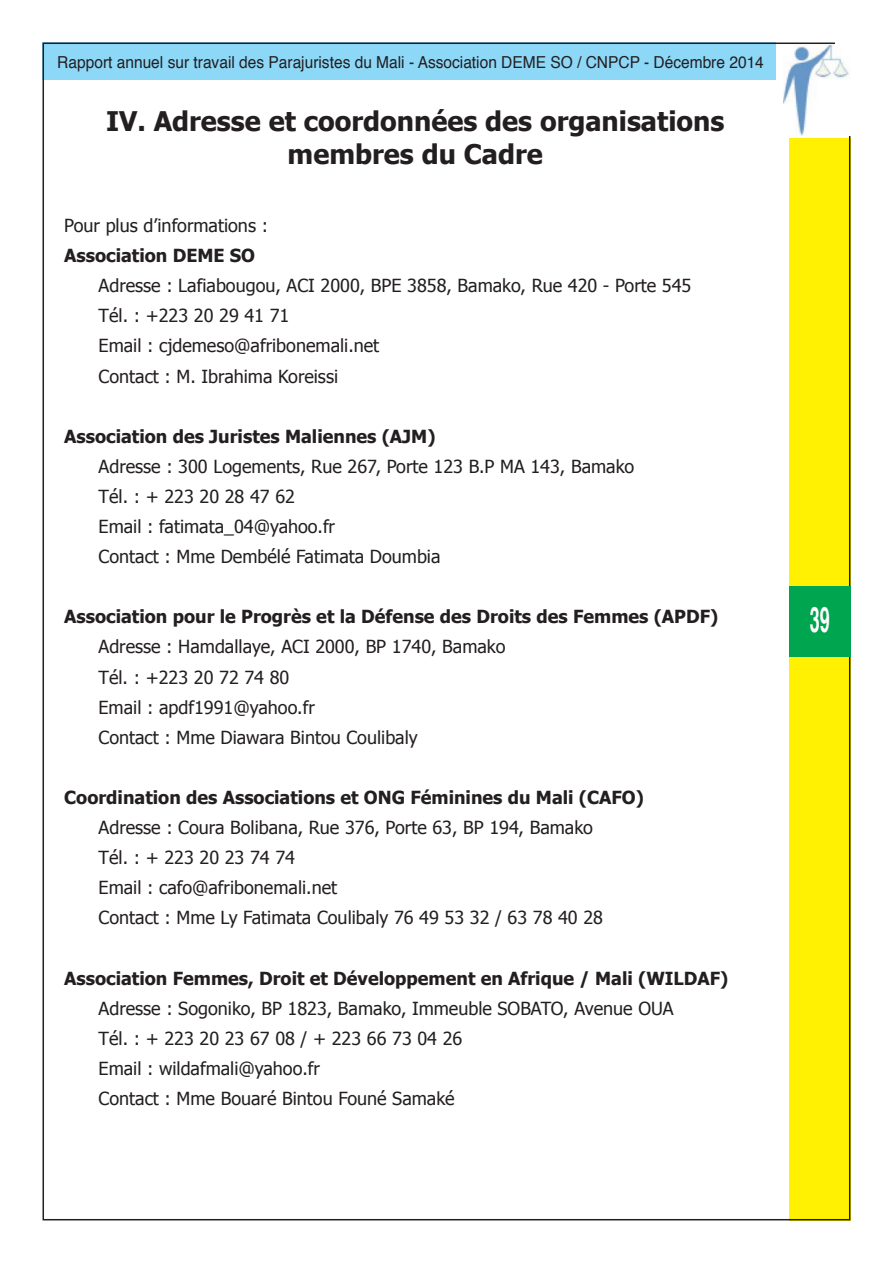
<style>
.page{position:relative;width:893px;height:1263px;background:#fff}
.page>*{position:absolute;margin:0;border:0;box-sizing:border-box;transform-origin:0 0}
.t1{font:700 34.95px "Helvetica";color:#fff;scale:.52 1}
.t2{font:700 27px/32.4px "Tahoma";color:#231f20;text-align:center}
.t3{font:18px/30.2px "Tahoma";color:#231f20}
.t4{font:700 18px "Tahoma";color:#231f20}
.t5{font:16.5px "Helvetica";color:#231f20;scale:.94 1}
</style>
<div class="page">
<div style="left:790px;top:138px;width:61px;height:1082px;background:#fff101"></div>
<div style="left:42px;top:43px;width:733px;height:37px;background:#8dd7f7"></div>
<img style="left:784px;top:45px;width:65px;height:91px">
<div style="left:789px;top:587px;width:61px;height:70px;background:#00a54f"></div>
<p class="t5" style="left:57px;top:55px;width:753px">Rapport annuel sur travail des Parajuristes du Mali - Association DEME SO / CNPCP - Décembre 2014</p>
<h2 class="t2" style="left:106px;top:104px;width:620px">IV. Adresse et coordonnées des organisations membres du Cadre</h2>
<p class="t3" style="left:64px;top:210px;width:205px">Pour plus d’informations :</p>
<p class="t4" style="left:64px;top:244px;width:192px">Association DEME SO</p>
<p class="t3" style="left:99px;top:270px;width:594px">Adresse : Lafiabougou, ACI 2000, BPE 3858, Bamako, Rue 420 - Porte 545<br>Tél. : +223 20 29 41 71<br>Email : cjdemeso@afribonemali.net<br>Contact : M. Ibrahima Koreissi</p>
<p class="t4" style="left:64px;top:425px;width:373px">Association des Juristes Maliennes (AJM)</p>
<p class="t3" style="left:99px;top:451px;width:537px">Adresse : 300 Logements, Rue 267, Porte 123 B.P MA 143, Bamako Tél. : + 223 20 28 47 62<br>Email : fatimata_04@yahoo.fr<br>Contact : Mme Dembélé Fatimata Doumbia</p>
<p class="t4" style="left:64px;top:605px;width:656px">Association pour le Progrès et la Défense des Droits des Femmes (APDF)</p>
<p class="t3" style="left:99px;top:631px;width:408px">Adresse : Hamdallaye, ACI 2000, BP 1740, Bamako Tél. : +223 20 72 74 80<br>Email : apdf1991@yahoo.fr<br>Contact : Mme Diawara Bintou Coulibaly</p>
<p class="t4" style="left:64px;top:786px;width:581px">Coordination des Associations et ONg Féminines du Mali (CAFO)</p>
<p class="t3" style="left:99px;top:812px;width:506px">Adresse : Coura Bolibana, Rue 376, Porte 63, BP 194, Bamako Tél. : + 223 20 23 74 74<br>Email : cafo@afribonemali.net<br>Contact : Mme Ly Fatimata Coulibaly 76 49 53 32 / 63 78 40 28</p>
<p class="t4" style="left:64px;top:966px;width:666px">Association Femmes, Droit et Développement en Afrique / Mali (WILDAF)</p>
<p class="t3" style="left:99px;top:992px;width:576px">Adresse : Sogoniko, BP 1823, Bamako, Immeuble SOBATO, Avenue OUA Tél. : + 223 20 23 67 08 / + 223 66 73 04 26<br>Email : wildafmali@yahoo.fr<br>Contact : Mme Bouaré Bintou Founé Samaké</p>
<h1 class="t1" style="left:810px;top:605px;width:40px">39</h1>
</div>
